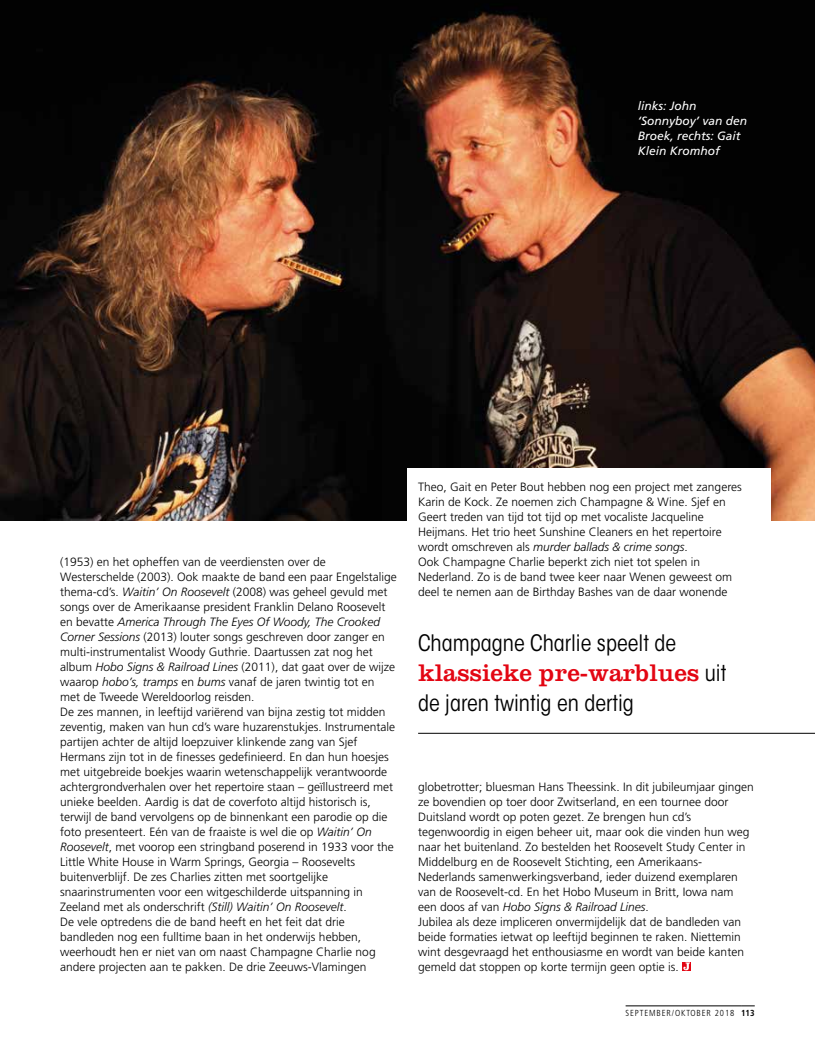
<style>
.page{position:relative;width:815px;height:1063px;background:#fff}
.page>*{position:absolute;margin:0;border:0;box-sizing:border-box;transform-origin:0 0}
.t1{font:25px "Clarendon LT Std";color:#e30613}
.t2{font:condensed 22.5px "ITC Avant Garde Std";color:#000}
.t3{font:300 12px/15px "Frutiger LT Std";color:#000}
.t4{font:italic 12px/15px "Frutiger LT Std";color:#fff}
.t5{font:300 condensed 8.75px "Frutiger LT Std";letter-spacing:.1em;color:#000}
.s1{font-style:italic}
.s2{font-family:"ITC Avant Garde Std";font-stretch:condensed;font-size:22.5px;color:#000}
.s3{font-weight:700}
</style>
<div class="page">
<img style="left:0;top:0;width:815px;height:521px">
<div style="left:407px;top:469px;width:364px;height:82px;background:#fff"></div>
<div style="left:682px;top:962px;width:9px;height:9px;background:#e30613"></div>
<svg style="left:683px;top:962px;width:7px;height:8px"></svg>
<hr style="left:418px;top:733px;width:397px;height:1px;background:#000">
<hr style="left:626px;top:1006px;width:115px;height:1px;background:#000">
<svg style="left:741px;top:1006px;width:14px;height:1px"></svg>
<p class="t4" style="left:638px;top:98px;width:111px">links: John ‘Sonnyboy’ van den<br>Broek, rechts: Gait<br>Klein Kromhof</p>
<p class="t3" style="left:60px;top:554px;width:338px">(1953) en het opheffen van de veerdiensten over de Westerschelde (2003). Ook maakte de band een paar Engelstalige thema-cd’s. <span class="s1">Waitin’ On Roosevelt</span> (2008) was geheel gevuld met songs over de Amerikaanse president Franklin Delano Roosevelt en bevatte <span class="s1">America Through The Eyes Of Woody, The Crooked Corner Sessions</span> (2013) louter songs geschreven door zanger en multi-instrumentalist Woody Guthrie. Daartussen zat nog het album <span class="s1">Hobo Signs &amp; Railroad Lines</span> (2011), dat gaat over de wijze waarop <span class="s1">hobo’s, tramps</span> en <span class="s1">bums</span> vanaf de jaren twintig tot en met de Tweede Wereldoorlog reisden.<br>De zes mannen, in leeftijd variërend van bijna zestig tot midden zeventig, maken van hun cd’s ware huzarenstukjes. Instrumentale partijen achter de altijd loepzuiver klinkende zang van Sjef Hermans zijn tot in de finesses gedefinieerd. En dan hun hoesjes met uitgebreide boekjes waarin wetenschappelijk verantwoorde achtergrondverhalen over het repertoire staan – geïllustreerd met unieke beelden. Aardig is dat de coverfoto altijd historisch is, terwijl de band vervolgens op de binnenkant een parodie op die foto presenteert. Eén van de fraaiste is wel die op <span class="s1">Waitin’ On Roosevelt</span>, met voorop een stringband poserend in 1933 voor the Little White House in Warm Springs, Georgia – Roosevelts buitenverblijf. De zes Charlies zitten met soortgelijke snaarinstrumenten voor een witgeschilderde uitspanning in Zeeland met als onderschrift <span class="s1">(Still) Waitin’ On Roosevelt</span>.<br>De vele optredens die de band heeft en het feit dat drie bandleden nog een fulltime baan in het onderwijs hebben, weerhoudt hen er niet van om naast Champagne Charlie nog andere projecten aan te pakken. De drie Zeeuws-Vlamingen</p>
<p class="t3" style="left:418px;top:479px;width:325px">Theo, Gait en Peter Bout hebben nog een project met zangeres Karin de Kock. Ze noemen zich Champagne &amp; Wine. Sjef en Geert treden van tijd tot tijd op met vocaliste Jacqueline Heijmans. Het trio heet Sunshine Cleaners en het repertoire wordt omschreven als <span class="s1">murder ballads &amp; crime songs</span>.<br>Ook Champagne Charlie beperkt zich niet tot spelen in Nederland. Zo is de band twee keer naar Wenen geweest om deel te nemen aan de Birthday Bashes van de daar wonende</p>
<h2 class="t2" style="left:418px;top:630px;width:260px">Champagne Charlie speelt de</h2>
<h1 class="t1" style="left:418px;top:659px;width:310px">klassieke pre-warblues <span class="s2">uit</span></h1>
<h2 class="t2" style="left:418px;top:690px;width:217px">de jaren twintig en dertig</h2>
<p class="t3" style="left:418px;top:779px;width:337px">globetrotter; bluesman Hans Theessink. In dit jubileumjaar gingen ze bovendien op toer door Zwitserland, en een tournee door Duitsland wordt op poten gezet. Ze brengen hun cd’s tegenwoordig in eigen beheer uit, maar ook die vinden hun weg naar het buitenland. Zo bestelden het Roosevelt Study Center in Middelburg en de Roosevelt Stichting, een Amerikaans-Nederlands samenwerkingsverband, ieder duizend exemplaren van de Roosevelt-cd. En het Hobo Museum in Britt, Iowa nam een doos af van <span class="s1">Hobo Signs &amp; Railroad Lines</span>.<br>Jubilea als deze impliceren onvermijdelijk dat de bandleden van beide formaties ietwat op leeftijd beginnen te raken. Niettemin wint desgevraagd het enthousiasme en wordt van beide kanten gemeld dat stoppen op korte termijn geen optie is.</p>
<p class="t5" style="left:626px;top:1008px;width:131px">SEPTEMBER/OKTOBER 2018 <span class="s3">113</span></p>
</div>
